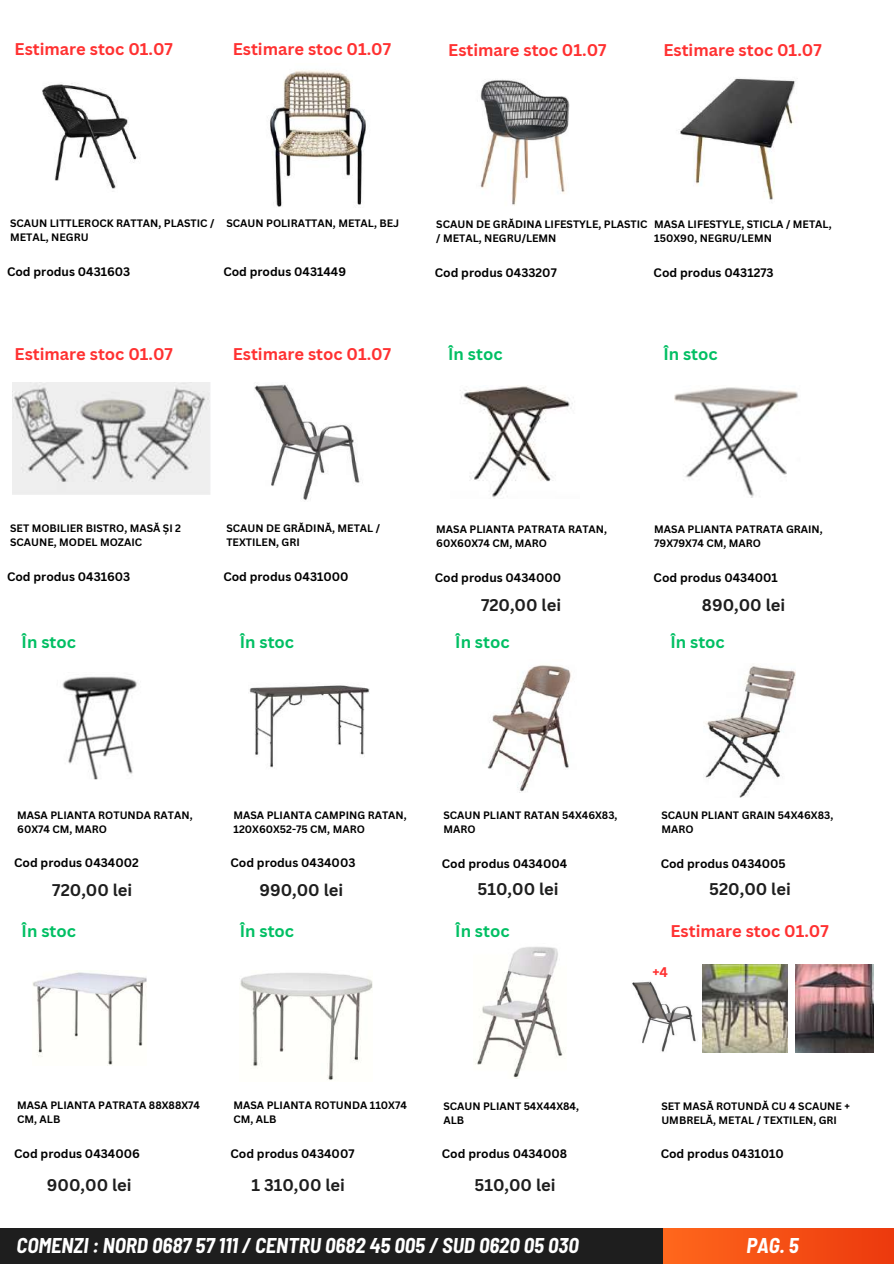
<style>
.page{position:relative;width:894px;height:1264px;background:#fff}
.page>*{position:absolute;margin:0;border:0;box-sizing:border-box;transform-origin:0 0}
.t1{font:italic 700 semi-condensed 20.85px "Barlow";color:#fff}
.t2{font:700 16.5px "Canva Sans";color:#ff3131}
.t3{font:700 16.5px "Canva Sans";color:#1e1e1e}
.t4{font:700 16.5px "Canva Sans";color:#00bf63}
.t5{font:700 13.65px "Canva Sans";color:#ff3131}
.t6{font:700 12px "Canva Sans";color:#000}
.t7{font:700 10.5px/14px "Canva Sans";color:#000}
</style>
<div class="page">
<div style="left:0;top:1227px;width:682px;height:36px;background:#1e1e1e"></div>
<div style="left:663px;top:1227px;width:230px;height:36px;background:linear-gradient(to right,#ff671c,#ec3a0e)"></div>
<img style="left:42px;top:83px;width:96px;height:109px">
<img style="left:270px;top:70px;width:96px;height:137px">
<img style="left:480px;top:79px;width:89px;height:127px">
<img style="left:679px;top:78px;width:119px;height:122px">
<img style="left:13px;top:383px;width:197px;height:111px">
<img style="left:254px;top:384px;width:109px;height:116px">
<img style="left:460px;top:385px;width:113px;height:113px">
<img style="left:674px;top:387px;width:124px;height:110px">
<img style="left:62px;top:676px;width:75px;height:103px">
<img style="left:249px;top:685px;width:120px;height:83px">
<img style="left:487px;top:665px;width:84px;height:127px">
<img style="left:703px;top:666px;width:92px;height:131px">
<img style="left:32px;top:970px;width:115px;height:95px">
<img style="left:240px;top:973px;width:132px;height:107px">
<img style="left:475px;top:946px;width:89px;height:132px">
<img style="left:702px;top:964px;width:85px;height:88px">
<img style="left:795px;top:964px;width:78px;height:88px">
<img style="left:632px;top:981px;width:64px;height:71px">
<h2 class="t2" style="left:15px;top:37px;width:160px">Estimare stoc 01.07</h2>
<h2 class="t2" style="left:233px;top:37px;width:160px">Estimare stoc 01.07</h2>
<h2 class="t2" style="left:448px;top:38px;width:160px">Estimare stoc 01.07</h2>
<h2 class="t2" style="left:663px;top:38px;width:160px">Estimare stoc 01.07</h2>
<p class="t7" style="left:10px;top:216px;width:206px">SCAUN LITTLEROCK RATTAN, PLASTIC /<br>METAL, NEGRU</p>
<p class="t6" style="left:7px;top:263px;width:125px">Cod produs 0431603</p>
<p class="t7" style="left:226px;top:216px;width:174px">SCAUN POLIRATTAN, METAL, BEJ</p>
<p class="t6" style="left:223px;top:263px;width:124px">Cod produs 0431449</p>
<h2 class="t2" style="left:15px;top:342px;width:160px">Estimare stoc 01.07</h2>
<h2 class="t2" style="left:233px;top:342px;width:160px">Estimare stoc 01.07</h2>
<p class="t7" style="left:436px;top:217px;width:213px">SCAUN DE GRĂDINA LIFESTYLE, PLASTIC / METAL, NEGRU/LEMN</p>
<p class="t6" style="left:434px;top:264px;width:123px">Cod produs 0433207</p>
<p class="t7" style="left:654px;top:217px;width:179px">MASA LIFESTYLE, STICLA / METAL,<br>150X90, NEGRU/LEMN</p>
<p class="t6" style="left:653px;top:264px;width:121px">Cod produs 0431273</p>
<h2 class="t4" style="left:448px;top:343px;width:56px">În stoc</h2>
<h2 class="t4" style="left:663px;top:343px;width:56px">În stoc</h2>
<p class="t7" style="left:10px;top:521px;width:172px">SET MOBILIER BISTRO, MASĂ ȘI 2<br>SCAUNE, MODEL MOZAIC</p>
<p class="t6" style="left:7px;top:568px;width:125px">Cod produs 0431603</p>
<h2 class="t4" style="left:22px;top:630px;width:56px">În stoc</h2>
<p class="t7" style="left:226px;top:521px;width:155px">SCAUN DE GRĂDINĂ, METAL /<br>TEXTILEN, GRI</p>
<p class="t6" style="left:223px;top:568px;width:127px">Cod produs 0431000</p>
<h2 class="t4" style="left:240px;top:630px;width:56px">În stoc</h2>
<p class="t7" style="left:436px;top:521px;width:172px">MASA PLIANTA PATRATA RATAN,<br>60X60X74 CM, MARO</p>
<p class="t6" style="left:434px;top:569px;width:128px">Cod produs 0434000</p>
<p class="t7" style="left:654px;top:521px;width:170px">MASA PLIANTA PATRATA GRAIN,<br>79X79X74 CM, MARO</p>
<p class="t6" style="left:653px;top:569px;width:126px">Cod produs 0434001</p>
<h2 class="t3" style="left:481px;top:593px;width:82px">720,00 lei</h2>
<h2 class="t3" style="left:701px;top:593px;width:85px">890,00 lei</h2>
<h2 class="t4" style="left:455px;top:630px;width:56px">În stoc</h2>
<h2 class="t4" style="left:670px;top:630px;width:56px">În stoc</h2>
<p class="t7" style="left:17px;top:807px;width:177px">MASA PLIANTA ROTUNDA RATAN,<br>60X74 CM, MARO</p>
<p class="t6" style="left:14px;top:854px;width:126px">Cod produs 0434002</p>
<p class="t7" style="left:233px;top:807px;width:175px">MASA PLIANTA CAMPING RATAN,<br>120X60X52-75 CM, MARO</p>
<p class="t6" style="left:230px;top:854px;width:126px">Cod produs 0434003</p>
<p class="t7" style="left:443px;top:808px;width:176px">SCAUN PLIANT RATAN 54X46X83,<br>MARO</p>
<p class="t6" style="left:442px;top:855px;width:127px">Cod produs 0434004</p>
<p class="t7" style="left:661px;top:808px;width:173px">SCAUN PLIANT GRAIN 54X46X83,<br>MARO</p>
<p class="t6" style="left:660px;top:855px;width:127px">Cod produs 0434005</p>
<h2 class="t3" style="left:52px;top:878px;width:82px">720,00 lei</h2>
<h2 class="t3" style="left:259px;top:878px;width:85px">990,00 lei</h2>
<h2 class="t3" style="left:477px;top:877px;width:83px">510,00 lei</h2>
<h2 class="t3" style="left:709px;top:877px;width:83px">520,00 lei</h2>
<h2 class="t4" style="left:22px;top:918px;width:56px">În stoc</h2>
<h2 class="t4" style="left:240px;top:918px;width:56px">În stoc</h2>
<h2 class="t4" style="left:455px;top:919px;width:56px">În stoc</h2>
<h2 class="t2" style="left:670px;top:919px;width:160px">Estimare stoc 01.07</h2>
<h3 class="t5" style="left:652px;top:962px;width:17px">+4</h3>
<p class="t7" style="left:17px;top:1097px;width:184px">MASA PLIANTA PATRATA 88X88X74<br>CM, ALB</p>
<p class="t6" style="left:14px;top:1144px;width:127px">Cod produs 0434006</p>
<p class="t7" style="left:233px;top:1097px;width:175px">MASA PLIANTA ROTUNDA 110X74<br>CM, ALB</p>
<p class="t6" style="left:230px;top:1144px;width:125px">Cod produs 0434007</p>
<p class="t7" style="left:443px;top:1098px;width:137px">SCAUN PLIANT 54X44X84,<br>ALB</p>
<p class="t6" style="left:442px;top:1145px;width:127px">Cod produs 0434008</p>
<p class="t7" style="left:661px;top:1098px;width:190px">SET MASĂ ROTUNDĂ CU 4 SCAUNE +<br>UMBRELĂ, METAL / TEXTILEN, GRI</p>
<p class="t6" style="left:660px;top:1145px;width:125px">Cod produs 0431010</p>
<h2 class="t3" style="left:47px;top:1173px;width:86px">900,00 lei</h2>
<h2 class="t3" style="left:251px;top:1173px;width:95px">1 310,00 lei</h2>
<h2 class="t3" style="left:474px;top:1172px;width:83px">510,00 lei</h2>
<h1 class="t1" style="left:17px;top:1232px;width:563px">COMENZI : NORD 0687 57 111 / CENTRU 0682 45 005 / SUD 0620 05 030</h1>
<h1 class="t1" style="left:746px;top:1232px;width:54px">PAG. 5</h1>
</div>
